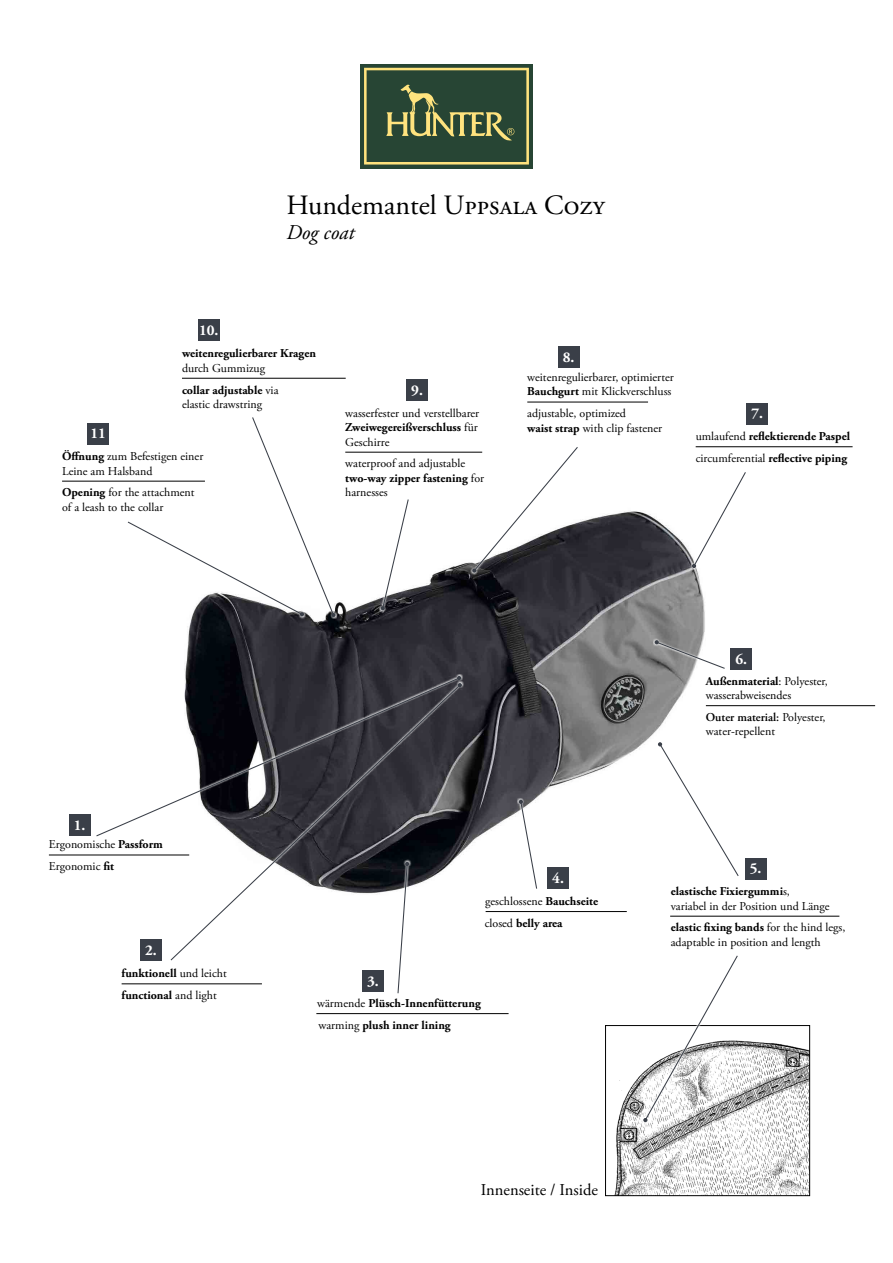
<style>
.page{position:relative;width:893px;height:1263px;background:#fff}
.page>*{position:absolute;margin:0;border:0;box-sizing:border-box;transform-origin:0 0}
.t1{font:27.9px "Adobe Garamond Pro";color:#000}
.t2{font:italic 21px "Adobe Garamond Pro";color:#000}
.t3{font:16.5px "Adobe Garamond Pro";color:#000}
.t4{font:700 15px "Adobe Garamond Pro";color:#fff}
.t5{font:12px/14.4px "Adobe Garamond Pro";color:#000}
.t6{font:700 12px "Adobe Garamond Pro";color:#000}
.s1{font-weight:700}
.s2{font-weight:400}
.s3{font-weight:600}
</style>
<div class="page">
<img style="left:163px;top:511px;width:557px;height:344px">
<img style="left:615px;top:1040px;width:193px;height:154px">
<div style="left:605px;top:1025px;width:205px;height:171px;border:1px solid #000"></div>
<div style="left:360px;top:64px;width:173px;height:104px;background:#274534"></div>
<svg style="left:364px;top:68px;width:165px;height:97px"></svg>
<hr style="left:706px;top:705px;width:169px;height:1px;background:#000">
<div style="left:730px;top:649px;width:22px;height:21px;background:#3a3f48"></div>
<div style="left:140px;top:940px;width:22px;height:21px;background:#3a3f48"></div>
<hr style="left:316px;top:1013px;width:193px;height:1px;background:#000">
<hr style="left:486px;top:911px;width:141px;height:1px;background:#000">
<hr style="left:49px;top:855px;width:140px;height:1px;background:#000">
<hr style="left:345px;top:452px;width:137px;height:1px;background:#000">
<hr style="left:527px;top:402px;width:121px;height:1px;background:#000">
<hr style="left:182px;top:378px;width:164px;height:1px;background:#000">
<hr style="left:696px;top:446px;width:157px;height:1px;background:#000">
<hr style="left:62px;top:481px;width:143px;height:1px;background:#000">
<hr style="left:670px;top:916px;width:169px;height:1px;background:#000">
<div style="left:69px;top:814px;width:21px;height:21px;background:#3a3f48"></div>
<hr style="left:122px;top:983px;width:140px;height:1px;background:#000">
<div style="left:362px;top:970px;width:22px;height:21px;background:#3a3f48"></div>
<div style="left:747px;top:403px;width:21px;height:21px;background:#3a3f48"></div>
<div style="left:406px;top:379px;width:22px;height:21px;background:#3a3f48"></div>
<div style="left:745px;top:858px;width:21px;height:21px;background:#3a3f48"></div>
<div style="left:88px;top:423px;width:21px;height:21px;background:#3a3f48"></div>
<div style="left:198px;top:320px;width:21px;height:21px;background:#3a3f48"></div>
<div style="left:558px;top:346px;width:21px;height:22px;background:#3a3f48"></div>
<div style="left:547px;top:867px;width:22px;height:22px;background:#3a3f48"></div>
<svg style="left:250px;top:511px;width:87px;height:108px"></svg>
<svg style="left:127px;top:417px;width:209px;height:200px"></svg>
<div style="left:470px;top:445px;width:110px;height:129px;background:#fff"></div>
<svg style="left:472px;top:447px;width:107px;height:126px"></svg>
<svg style="left:379px;top:511px;width:32px;height:101px"></svg>
<svg style="left:381px;top:499px;width:28px;height:111px"></svg>
<div style="left:690px;top:470px;width:58px;height:100px;background:#fff"></div>
<svg style="left:692px;top:472px;width:54px;height:96px"></svg>
<svg style="left:517px;top:798px;width:22px;height:57px"></svg>
<svg style="left:519px;top:800px;width:19px;height:89px"></svg>
<svg style="left:397px;top:962px;width:4px;height:32px"></svg>
<svg style="left:653px;top:638px;width:67px;height:33px"></svg>
<svg style="left:655px;top:640px;width:70px;height:30px"></svg>
<svg style="left:96px;top:677px;width:361px;height:160px"></svg>
<svg style="left:169px;top:681px;width:295px;height:281px"></svg>
<svg style="left:169px;top:684px;width:292px;height:277px"></svg>
<svg style="left:457px;top:676px;width:5px;height:11px"></svg>
<div style="left:656px;top:740px;width:84px;height:138px;background:#fff"></div>
<svg style="left:658px;top:742px;width:81px;height:134px"></svg>
<svg style="left:642px;top:1025px;width:98px;height:99px"></svg>
<svg style="left:643px;top:955px;width:96px;height:167px"></svg>
<h1 class="t1" style="left:286px;top:189px;width:320px">Hundemantel Uppsala Cozy</h1>
<h2 class="t2" style="left:286px;top:220px;width:70px">Dog coat</h2>
<p class="t4" style="left:199px;top:321px;width:21px">10.</p>
<p class="t6" style="left:182px;top:346px;width:135px">weitenregulierbarer Kragen</p>
<p class="t5" style="left:182px;top:361px;width:85px">durch Gummizug</p>
<p class="t4" style="left:90px;top:425px;width:17px">11</p>
<p class="t5" style="left:182px;top:383px;width:98px"><span class="s1">collar adjustable</span> via elastic drawstring</p>
<p class="t5" style="left:62px;top:450px;width:143px"><span class="s1">Öffnung</span> zum Befestigen einer<br>Leine am Halsband</p>
<p class="t5" style="left:62px;top:486px;width:134px"><span class="s1">Opening</span> for the attachment of a leash to the collar</p>
<p class="t4" style="left:411px;top:381px;width:13px">9.</p>
<p class="t5" style="left:345px;top:406px;width:135px;text-align:justify">wasserfester und verstellbarer <span class="s1">Zweiwegereißverschluss</span> für Geschirre</p>
<p class="t5" style="left:345px;top:457px;width:140px">waterproof and adjustable <span class="s1">two-way zipper fastening</span> for harnesses</p>
<p class="t4" style="left:563px;top:348px;width:13px">8.</p>
<p class="t5" style="left:527px;top:370px;width:148px">weitenregulierbarer, optimierter<br><span class="s1">Bauchgurt</span> mit Klickverschluss</p>
<p class="t5" style="left:527px;top:407px;width:136px">adjustable, optimized<br><span class="s1">waist strap</span> with clip fastener</p>
<p class="t4" style="left:751px;top:405px;width:13px">7.</p>
<p class="t6" style="left:696px;top:429px;width:156px"><span class="s2">umlaufend</span> reflektierende Paspel</p>
<p class="t6" style="left:696px;top:451px;width:153px"><span class="s2">circumferential</span> reflective piping</p>
<p class="t4" style="left:74px;top:816px;width:13px">1.</p>
<p class="t5" style="left:49px;top:838px;width:115px">Ergonomische <span class="s1">Passform</span></p>
<p class="t5" style="left:49px;top:860px;width:67px">Ergonomic <span class="s1">fit</span></p>
<p class="t4" style="left:552px;top:869px;width:13px">4.</p>
<p class="t4" style="left:735px;top:651px;width:13px">6.</p>
<p class="t5" style="left:706px;top:674px;width:124px"><span class="s1">Außenmaterial</span>: Polyester, wasserabweisendes</p>
<p class="t5" style="left:706px;top:710px;width:121px"><span class="s3">Outer material:</span> Polyester, water-repellent</p>
<p class="t4" style="left:750px;top:860px;width:13px">5.</p>
<p class="t4" style="left:145px;top:941px;width:13px">2.</p>
<p class="t6" style="left:122px;top:966px;width:107px">funktionell <span class="s2">und leicht</span></p>
<p class="t6" style="left:122px;top:988px;width:97px">functional <span class="s2">and light</span></p>
<p class="t5" style="left:485px;top:894px;width:114px">geschlossene <span class="s1">Bauchseite</span></p>
<p class="t4" style="left:367px;top:972px;width:13px">3.</p>
<p class="t6" style="left:485px;top:916px;width:79px"><span class="s2">closed</span> belly area</p>
<p class="t6" style="left:317px;top:996px;width:165px"><span class="s2">wärmende</span> Plüsch-Innenfütterung</p>
<p class="t6" style="left:318px;top:1018px;width:134px"><span class="s2">warming</span> plush inner lining</p>
<h3 class="t3" style="left:481px;top:1180px;width:119px">Innenseite / Inside</h3>
<p class="t5" style="left:671px;top:885px;width:160px"><span class="s1">elastische Fixiergummi</span>s,<br>variabel in der Position und Länge</p>
<p class="t5" style="left:671px;top:921px;width:176px"><span class="s1">elastic fixing bands</span> for the hind legs, adaptable in position and length</p>
</div>
